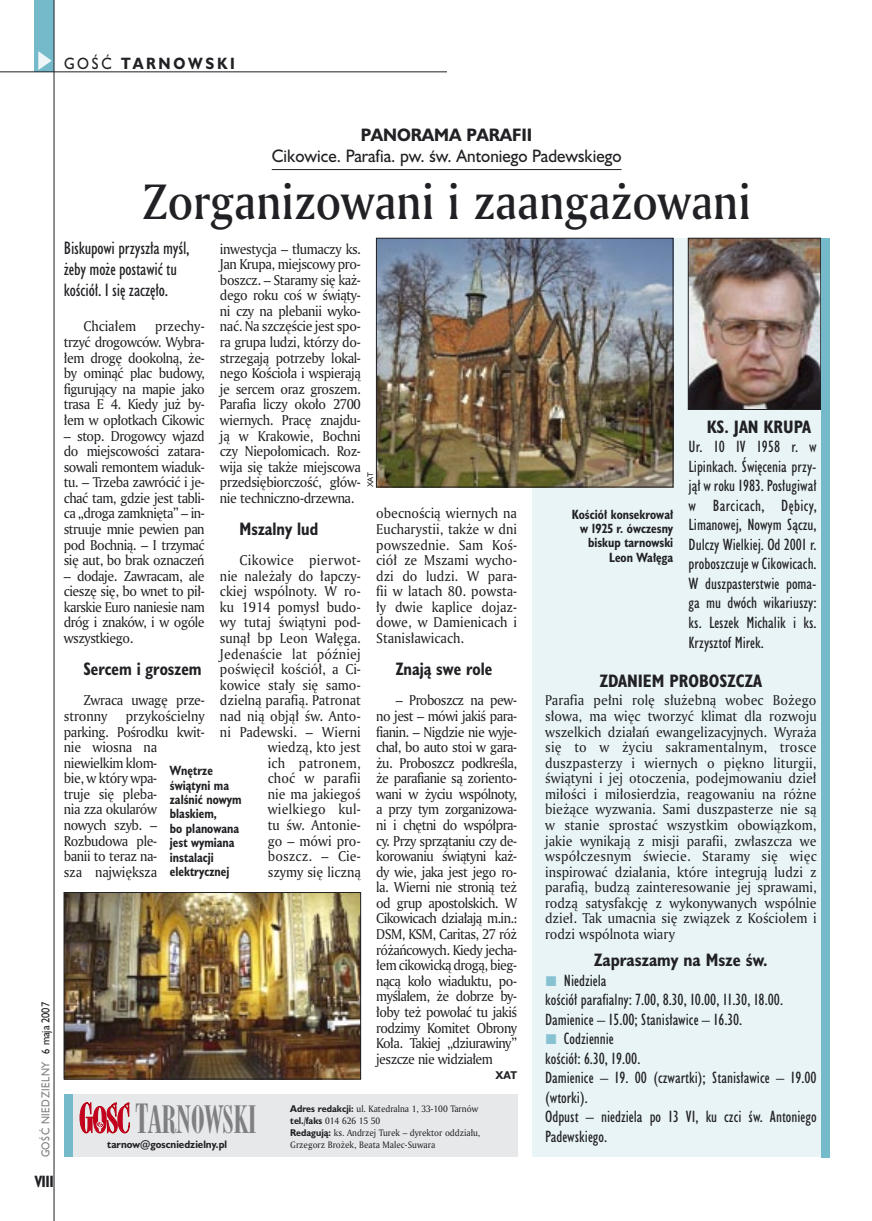
<style>
.page{position:relative;width:872px;height:1221px;background:#fff}
.page>*{position:absolute;margin:0;border:0;box-sizing:border-box;transform-origin:0 0}
._05a_tytyl_AmMd_32_pt{font:48px "Amerigo Md PL";color:#212125;scale:.9 1}
._05a_tytyl_AmMd_48_pt{font:36.45px "Modern 735 PL";color:#7f7f83;scale:.9 1}
._06-4_lead_lokal_HuCn_11_pt{font:16.5px/21px "Humanst 521 Cn PL";letter-spacing:-.01em;color:#212125}
._04-3_nadtytul_lokal{font:16.5px/21px "Humanst 521 PL";color:#212125;text-align:center;scale:.94 1}
._04-2_tytul_ramki{font:700 16.5px "Humanst 521 Cn PL";color:#212125}
._04_srodtytul_HuCB_11_pt{font:700 16.5px "Humanst 521 Cn PL";color:#212125;scale:.94 1}
._03-2_body_do_ramki{font:15px/19.5px "Humanst 521 Cn PL";color:#212125}
._15a_temat_lewo{font:700 15px "Humanst 521 PL";letter-spacing:.2em;color:#212125;scale:.9 1}
._16_pagina_lewa{font:700 15px "Humanst 521 Cn PL";color:#212125;scale:.94 1}
._01_body_tekst{font:13.8px/15.6px "Amerigo PL";letter-spacing:-.015em;color:#212125;text-align:justify;scale:.94 1}
._03-4_body_liturgii{font:13.8px/15.6px "Amerigo PL";color:#212125;text-align:justify;scale:.94 1}
._09_podpis_zdjecia_HuCnB{font:700 12.3px/14.4px "Humanst 521 Cn PL";color:#212125;text-align:right;scale:.94 1}
._18a_data_lewa_GOSC{font:10.5px "Humanst 521 PL";letter-spacing:.05em;color:#7f7f83;scale:.9 1}
._18_data_lewa{font:10.5px "Humanst 521 PL";color:#212125;scale:.9 1}
._01_body_tekst-2{font:700 10.35px "Humanst 521 PL";color:#212125;scale:.9 1}
._20a_stopka_adres{font:700 9.9px "Humanst 521 PL";color:#212125;scale:.94 1}
._20b_stopka_dzial{font:9px "Amerigo PL";color:#212125;scale:.94 1}
._09a_autor_zdjecia_Hu_5_pt{font:7.5px "Humanst 521 PL";color:#212125;scale:.94 1}
.s1{font-weight:400}
.s2{font-weight:700}
.s3{font-size:38.85px}
.s4{font-family:"Humanst 521 PL";font-weight:700}
</style>
<div class="page">
<div style="left:532px;top:238px;width:291px;height:918px;background:#e9f4f6"></div>
<hr style="left:272px;top:169px;width:349px;height:1px;background:#212125">
<img style="left:690px;top:240px;width:129px;height:167px">
<div style="left:688px;top:238px;width:133px;height:171px;border:1px solid #212125"></div>
<div style="left:64px;top:1094px;width:453px;height:62px;background:#e7e8e9"></div>
<div style="left:64px;top:1094px;width:8px;height:62px;background:#75baca"></div>
<svg style="left:80px;top:1102px;width:50px;height:30px"></svg>
<div style="left:35px;top:0;width:19px;height:72px;background:#75baca"></div>
<svg style="left:38px;top:51px;width:14px;height:19px"></svg>
<hr style="left:54px;top:0;width:1px;height:1220px;background:#212125">
<hr style="left:0;top:72px;width:447px;height:1px;background:#212125">
<div style="left:821px;top:238px;width:8px;height:918px;background:#75baca"></div>
<img style="left:378px;top:240px;width:293px;height:245px">
<div style="left:376px;top:238px;width:297px;height:249px;border:1px solid #212125"></div>
<img style="left:66px;top:894px;width:293px;height:183px">
<div style="left:64px;top:892px;width:297px;height:187px;border:1px solid #212125"></div>
<p class="_15a_temat_lewo" style="left:64px;top:53px;width:191px"><span class="s1">GOŚĆ</span> TARNOWSKI</p>
<p class="_18_data_lewa" style="left:38px;top:1053px;width:59px;rotate:-90deg">6 maja 2007</p>
<p class="_18a_data_lewa_GOSC" style="left:38px;top:1157px;width:108px;rotate:-90deg">GOŚĆ NIEDZIELNY</p>
<p class="_16_pagina_lewa" style="left:35px;top:1170px;width:22px">VIII</p>
<p class="_04-3_nadtytul_lokal" style="left:272px;top:124px;width:373px"><span class="s2">PANORAMA PARAFII<br></span>Cikowice. Parafia. pw. św. Antoniego Padewskiego</p>
<p class="_05a_tytyl_AmMd_32_pt" style="left:142px;top:169px;width:677px">Zorganizowani i zaangażowani</p>
<p class="_06-4_lead_lokal_HuCn_11_pt" style="left:64px;top:237px;width:127px">Biskupowi przyszła myśl, żeby może postawić tu kościół. I się zaczęło.</p>
<p class="_01_body_tekst" style="left:83px;top:318px;width:58px">Chciałem</p>
<p class="_01_body_tekst" style="left:220px;top:240px;width:151px">inwestycja – tłumaczy ks.<br>Jan Krupa, miejscowy pro&shy;boszcz. – Staramy się każ&shy;dego roku coś w świąty&shy;ni czy na plebanii wyko&shy;nać. Na szczęście jest spo&shy;ra grupa ludzi, którzy do&shy;strzegają potrzeby lokal&shy;nego Kościoła i wspierają je sercem oraz groszem.<br>Parafia liczy około 2700 wiernych. Pracę znajdu&shy;ją w Krakowie, Bochni czy Niepołomicach. Roz&shy;wija się także miejscowa przedsiębiorczość, głów&shy;nie techniczno-drzewna.</p>
<p class="_04_srodtytul_HuCB_11_pt" style="left:239px;top:517px;width:85px">Mszalny lud</p>
<p class="_01_body_tekst" style="left:220px;top:552px;width:151px;text-align:right">Cikowice pierwot&shy;nie należały do łapczy&shy;ckiej wspólnoty. W ro&shy;ku 1914 pomysł budo&shy;wy tutaj świątyni pod&shy;sunął bp Leon Wałęga.<br>Jedenaście lat później poświęcił kościół, a Ci&shy;kowice stały się samo&shy;dzielną parafią. Patronat nad nią objął św. Anto&shy;ni Padewski. – Wierni wiedzą, kto jest<br>ich patronem,<br>choć w parafii<br>nie ma jakiegoś wielkiego kul-<br>tu św. Antonie-<br>go – mówi pro-<br>boszcz. – Cie-<br>szymy się liczną</p>
<p class="_01_body_tekst" style="left:64px;top:318px;width:151px;text-indent:91px">przechy&shy;trzyć drogowców. Wybra&shy;łem drogę dookolną, że&shy;by ominąć plac budowy, figurujący na mapie jako trasa E 4. Kiedy już by&shy;łem w opłotkach Cikowic</p>
<p class="_01_body_tekst" style="left:64px;top:427px;width:151px">– stop. Drogowcy wjazd do miejscowości zatara&shy;sowali remontem wiaduk&shy;tu. – Trzeba zawrócić i je&shy;chać tam, gdzie jest tabli&shy;ca „droga zamknięta” – in&shy;struuje mnie pewien pan pod Bochnią. – I trzymać się aut, bo brak oznaczeń</p>
<p class="_01_body_tekst" style="left:64px;top:567px;width:151px">– dodaje. Zawracam, ale cieszę się, bo wnet to pił&shy;karskie Euro naniesie nam dróg i znaków, i w ogóle wszystkiego.</p>
<p class="_04_srodtytul_HuCB_11_pt" style="left:83px;top:657px;width:127px">Sercem i groszem</p>
<p class="_01_body_tekst" style="left:64px;top:692px;width:151px;text-indent:20px">Zwraca uwagę prze&shy;stronny</p>
<p class="_09a_autor_zdjecia_Hu_5_pt" style="left:365px;top:487px;width:17px;rotate:-90deg">XAT</p>
<p class="_01_body_tekst" style="left:376px;top:505px;width:151px">obecnością wiernych na Eucharystii, także w dni powszednie. Sam Koś&shy;ciół ze Mszami wycho&shy;dzi do ludzi. W para&shy;fii w latach 80. powsta&shy;ły dwie kaplice dojaz&shy;dowe, w Damienicach i Stanisławicach.</p>
<p class="_04_srodtytul_HuCB_11_pt" style="left:396px;top:657px;width:104px">Znają swe role</p>
<p class="_01_body_tekst" style="left:376px;top:692px;width:151px;text-indent:20px">– Proboszcz na pew&shy;no jest – mówi jakiś para&shy;fianin. – Nigdzie nie wyje&shy;chał, bo auto stoi w gara&shy;żu. Proboszcz podkreśla, że parafianie są zoriento&shy;wani w życiu wspólnoty, a przy tym zorganizowa&shy;ni i chętni do współpra&shy;cy. Przy sprzątaniu czy de&shy;korowaniu świątyni każ&shy;dy wie, jaka jest jego ro&shy;la. Wierni nie stronią też od grup apostolskich. W Cikowicach działają m.in.:<br>DSM, KSM, Caritas, 27 róż różańcowych. Kiedy jecha&shy;łem cikowicką drogą, bieg&shy;nącą koło wiaduktu, po&shy;myślałem, że dobrze by&shy;łoby też powołać tu jakiś rodzimy Komitet Obrony Koła. Takiej „dziurawiny” jeszcze nie widziałem</p>
<p class="_01_body_tekst-2" style="left:495px;top:1068px;width:25px">XAT</p>
<p class="_01_body_tekst" style="left:64px;top:707px;width:151px;text-align:left;text-indent:62px">przykościelny parking. Pośrodku kwit&shy;nie wiosna na niewielkim klom-<br>bie, w który wpa-<br>truje się pleba-<br>nia zza okularów<br>nowych szyb. –<br>Rozbudowa ple-<br>banii to teraz na-<br>sza największa</p>
<p class="_09_podpis_zdjecia_HuCnB" style="left:170px;top:763px;width:78px;text-align:left">Wnętrze świątyni ma zalśnić nowym blaskiem,<br>bo planowana jest wymiana instalacji elektrycznej</p>
<p class="_05a_tytyl_AmMd_48_pt" style="left:136px;top:1096px;width:136px"><span class="s3">T</span>ARNOWSKI</p>
<p class="_20b_stopka_dzial" style="left:290px;top:1102px;width:201px"><span class="s4">Adres redakcji:</span> ul. Katedralna 1, 33-100 Tarnów</p>
<p class="_20b_stopka_dzial" style="left:290px;top:1114px;width:97px"><span class="s4">tel.</span><span class="s2">/</span><span class="s4">faks</span> 014 626 15 50</p>
<p class="_20b_stopka_dzial" style="left:290px;top:1126px;width:204px"><span class="s4">Redagują:</span> ks. Andrzej Turek – dyrektor oddziału,</p>
<p class="_20a_stopka_adres" style="left:107px;top:1137px;width:129px">tarnow@goscniedzielny.pl</p>
<p class="_20b_stopka_dzial" style="left:290px;top:1138px;width:156px">Grzegorz Brożek, Beata Malec-Suwara</p>
<p class="_09_podpis_zdjecia_HuCnB" style="left:572px;top:506px;width:109px">Kościół konsekrował w 1925 r. ówczesny biskup tarnowski<br>Leon Wałęga</p>
<p class="_04-2_tytul_ramki" style="left:707px;top:415px;width:106px">KS. JAN KRUPA</p>
<p class="_03-2_body_do_ramki" style="left:688px;top:437px;width:130px;text-align:justify">Ur. 10 IV 1958 r. w Lipinkach. Święcenia przy&shy;jął w roku 1983. Posługiwał w Barcicach, Dębicy, Limanowej, Nowym Sączu, Dulczy Wielkiej. Od 2001 r. proboszczuje w Cikowicach.<br>W duszpasterstwie poma&shy;ga mu dwóch wikariuszy: ks. Leszek Michalik i ks.<br>Krzysztof Mirek.</p>
<p class="_04-2_tytul_ramki" style="left:600px;top:670px;width:164px">ZDANIEM PROBOSZCZA</p>
<p class="_03-4_body_liturgii" style="left:545px;top:692px;width:290px">Parafia pełni rolę służebną wobec Bożego słowa, ma więc tworzyć klimat dla rozwoju wszelkich działań ewangelizacyjnych. Wyraża się to w życiu sakramentalnym, trosce duszpasterzy i wiernych o piękno liturgii, świątyni i jej otoczenia, podejmowaniu dzieł miłości i miłosierdzia, reagowaniu na różne bieżące wyzwania. Sami duszpasterze nie są w stanie sprostać wszystkim obowiązkom, jakie wynikają z misji parafii, zwłaszcza we współczesnym świecie. Staramy się więc inspirować działania, które integrują ludzi z parafią, budzą zainteresowanie jej sprawami, rodzą satysfakcję z wykonywanych wspólnie dzieł. Tak umacnia się związek z Kościołem i rodzi wspólnota wiary</p>
<p class="_04-2_tytul_ramki" style="left:594px;top:948px;width:175px">Zapraszamy na Msze św.</p>
<p class="_03-2_body_do_ramki" style="left:564px;top:970px;width:44px">Niedziela</p>
<p class="_03-2_body_do_ramki" style="left:545px;top:989px;width:239px">kościół parafialny: 7.00, 8.30, 10.00, 11.30, 18.00.</p>
<p class="_03-2_body_do_ramki" style="left:545px;top:1009px;width:199px">Damienice – 15.00; Stanisławice – 16.30.</p>
<p class="_03-2_body_do_ramki" style="left:564px;top:1028px;width:51px">Codziennie</p>
<p class="_03-2_body_do_ramki" style="left:545px;top:1048px;width:97px">kościół: 6.30, 19.00.</p>
<p class="_03-2_body_do_ramki" style="left:545px;top:1067px;width:273px">Damienice – 19. 00 (czwartki); Stanisławice – 19.00 (wtorki).</p>
<p class="_03-2_body_do_ramki" style="left:545px;top:1106px;width:273px">Odpust – niedziela po 13 VI, ku czci św. Antoniego<br>Padewskiego.</p>
</div>
